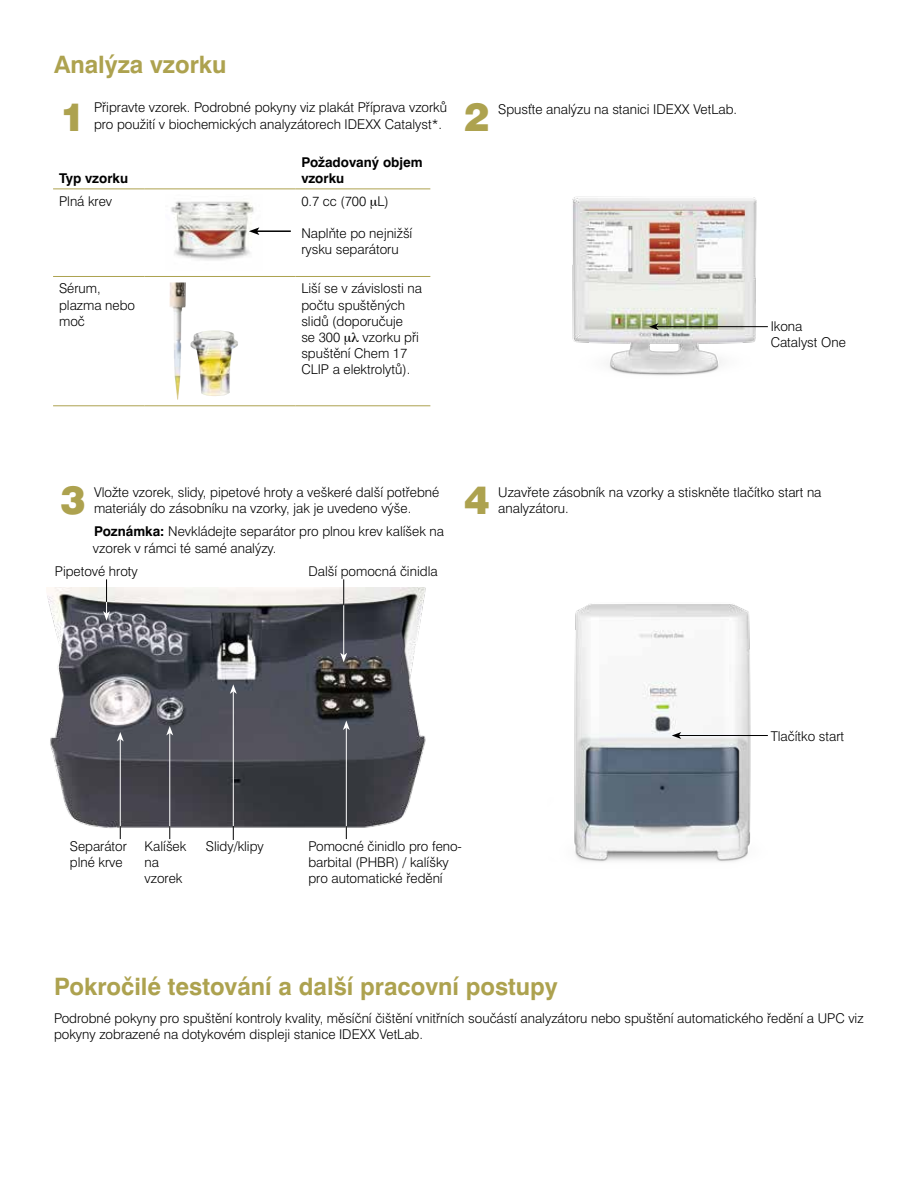
<style>
.page{position:relative;width:918px;height:1188px;background:#fff}
.page>*{position:absolute;margin:0;border:0;box-sizing:border-box;transform-origin:0 0}
.t1{font:900 39px "Swiss 721 CE";color:#ada24f}
.t2{font:700 24px "Swiss CE";color:#ada24f}
.t3{font:300 13.5px/16.2px "Swiss 721 CE";color:#000}
.t4{font:700 13.5px/16.2px "Swiss CE";color:#000}
.s1{font-family:"Swiss CE";font-weight:700}
</style>
<div class="page">
<hr style="left:53px;top:189px;width:92px;height:1px;background:#ada24f">
<hr style="left:145px;top:189px;width:150px;height:1px;background:#ada24f">
<hr style="left:295px;top:189px;width:135px;height:1px;background:#ada24f">
<hr style="left:53px;top:276px;width:92px;height:1px;background:#ada24f">
<hr style="left:145px;top:276px;width:150px;height:1px;background:#ada24f">
<hr style="left:295px;top:276px;width:135px;height:1px;background:#ada24f">
<hr style="left:53px;top:406px;width:92px;height:1px;background:#ada24f">
<hr style="left:145px;top:406px;width:150px;height:1px;background:#ada24f">
<hr style="left:295px;top:406px;width:135px;height:1px;background:#ada24f">
<img style="left:171px;top:201px;width:89px;height:60px">
<hr style="left:257px;top:230px;width:34px;height:2px;background:#000">
<svg style="left:249px;top:227px;width:10px;height:8px"></svg>
<img style="left:169px;top:282px;width:17px;height:118px">
<img style="left:190px;top:330px;width:48px;height:66px">
<img style="left:572px;top:196px;width:196px;height:180px">
<img style="left:46px;top:587px;width:380px;height:246px">
<hr style="left:169px;top:733px;width:1px;height:106px;background:#fff">
<svg style="left:166px;top:726px;width:7px;height:9px"></svg>
<svg style="left:169px;top:826px;width:1px;height:13px"></svg>
<hr style="left:233px;top:691px;width:1px;height:135px;background:#fff">
<svg style="left:230px;top:684px;width:7px;height:10px"></svg>
<svg style="left:233px;top:826px;width:1px;height:14px"></svg>
<hr style="left:120px;top:739px;width:1px;height:100px;background:#fff">
<svg style="left:117px;top:732px;width:7px;height:9px"></svg>
<svg style="left:120px;top:826px;width:1px;height:13px"></svg>
<hr style="left:346px;top:728px;width:1px;height:111px;background:#fff">
<svg style="left:343px;top:721px;width:7px;height:9px"></svg>
<svg style="left:346px;top:826px;width:1px;height:13px"></svg>
<hr style="left:343px;top:579px;width:1px;height:76px;background:#fff">
<svg style="left:340px;top:653px;width:7px;height:9px"></svg>
<svg style="left:343px;top:579px;width:1px;height:26px"></svg>
<hr style="left:106px;top:579px;width:1px;height:35px;background:#fff">
<svg style="left:103px;top:611px;width:7px;height:10px"></svg>
<svg style="left:106px;top:579px;width:1px;height:23px"></svg>
<img style="left:574px;top:604px;width:177px;height:258px">
<hr style="left:679px;top:735px;width:89px;height:1px;background:#000">
<svg style="left:672px;top:732px;width:9px;height:7px"></svg>
<hr style="left:656px;top:326px;width:112px;height:1px;background:#000">
<svg style="left:649px;top:323px;width:10px;height:7px"></svg>
<h2 class="t2" style="left:54px;top:50px;width:174px">Analýza vzorku</h2>
<h1 class="t1" style="left:60px;top:94px;width:27px">1</h1>
<p class="t3" style="left:94px;top:99px;width:355px">Připravte vzorek. Podrobné pokyny viz plakát Příprava vzorků pro použití v biochemických analyzátorech IDEXX Catalyst*.</p>
<h1 class="t1" style="left:464px;top:94px;width:27px">2</h1>
<p class="t3" style="left:498px;top:101px;width:240px">Spusťte analýzu na stanici IDEXX VetLab.</p>
<p class="t4" style="left:59px;top:170px;width:70px">Typ vzorku</p>
<p class="t4" style="left:301px;top:154px;width:123px">Požadovaný objem vzorku</p>
<p class="t3" style="left:59px;top:193px;width:55px">Plná krev</p>
<p class="t3" style="left:301px;top:193px;width:89px">0.7 cc (700 L)</p>
<p class="t3" style="left:301px;top:225px;width:113px">Naplňte po nejnižší rysku separátoru</p>
<p class="t3" style="left:59px;top:280px;width:77px">Sérum, plazma nebo moč</p>
<p class="t3" style="left:301px;top:280px;width:122px">Liší se v závislosti na počtu spuštěných slidů (doporučuje<br>se 300 ● vzorku při spuštění Chem 17<br>CLIP a elektrolytů).</p>
<p class="t3" style="left:771px;top:318px;width:77px">Ikona<br>Catalyst One</p>
<h1 class="t1" style="left:60px;top:477px;width:27px">3</h1>
<p class="t3" style="left:94px;top:484px;width:347px">Vložte vzorek, slidy, pipetové hroty a veškeré další potřebné materiály do zásobníku na vzorky, jak je uvedeno výše.</p>
<p class="t3" style="left:93px;top:523px;width:353px"><span class="s1">Poznámka:</span> Nevkládejte separátor pro plnou krev kalíšek na vzorek v rámci té samé analýzy.</p>
<p class="t3" style="left:55px;top:563px;width:85px">Pipetové hroty</p>
<p class="t3" style="left:308px;top:563px;width:131px">Další pomocná činidla</p>
<h1 class="t1" style="left:464px;top:477px;width:27px">4</h1>
<p class="t3" style="left:498px;top:484px;width:325px">Uzavřete zásobník na vzorky a stiskněte tlačítko start na analyzátoru.</p>
<p class="t3" style="left:771px;top:728px;width:75px">Tlačítko start</p>
<p class="t3" style="left:70px;top:838px;width:59px">Separátor plné krve</p>
<p class="t3" style="left:145px;top:838px;width:43px">Kalíšek na vzorek</p>
<p class="t3" style="left:206px;top:838px;width:60px">Slidy/klipy</p>
<p class="t3" style="left:308px;top:838px;width:155px">Pomocné činidlo pro feno&shy;barbital (PHBR) / kalíšky pro automatické ředění</p>
<h2 class="t2" style="left:54px;top:972px;width:505px">Pokročilé testování a další pracovní postupy</h2>
<p class="t3" style="left:54px;top:1010px;width:811px">Podrobné pokyny pro spuštění kontroly kvality, měsíční čištění vnitřních součástí analyzátoru nebo spuštění automatického ředění a UPC viz pokyny zobrazené na dotykovém displeji stanice IDEXX VetLab.</p>
</div>
